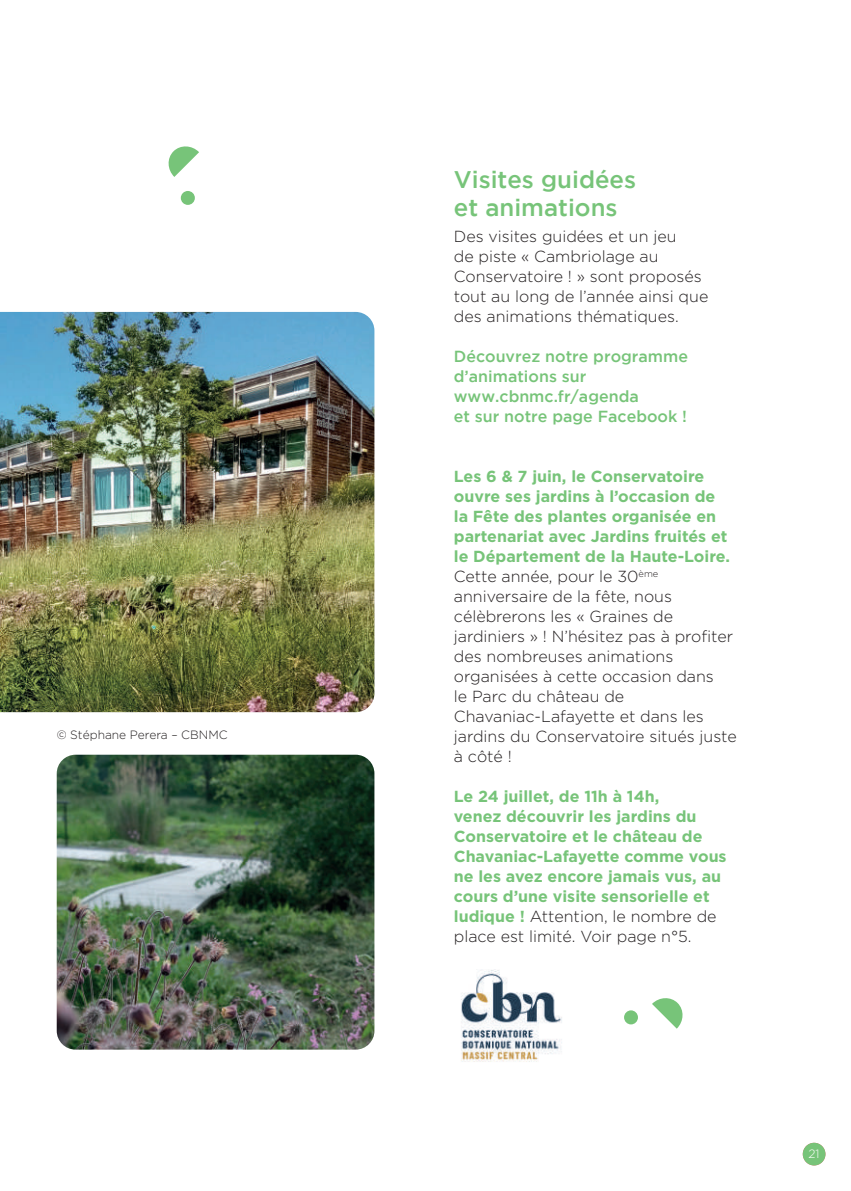
<style>
.page{position:relative;width:851px;height:1191px;background:#fff}
.page>*{position:absolute;margin:0;border:0;box-sizing:border-box;transform-origin:0 0}
.t1{font:500 24px/28.8px "Gotham";color:#77c479}
.t2{font:300 16px/20px "Gotham";color:#231f20}
.t3{font:700 16px/20px "Gotham";color:#77c479}
.t4{font:500 16px/20px "Gotham";color:#77c479}
.t5{font:300 12px "Gotham";color:#231f20}
.t6{font:300 12px "Gotham";color:#fff}
.s1{font-weight:700;color:#77c479}
.s2{font-weight:300;color:#231f20}
</style>
<div class="page">
<img style="left:0;top:312px;width:374px;height:400px">
<img style="left:57px;top:754px;width:317px;height:295px">
<div style="left:802px;top:1142px;width:23px;height:23px;background:#77c479;border-radius:50%"></div>
<svg style="left:652px;top:998px;width:31px;height:30px"></svg>
<svg style="left:168px;top:146px;width:31px;height:31px"></svg>
<div style="left:624px;top:1010px;width:14px;height:14px;background:#77c479;border-radius:50%"></div>
<div style="left:181px;top:191px;width:14px;height:14px;background:#77c479;border-radius:50%"></div>
<img style="left:461px;top:969px;width:101px;height:93px">
<p class="t5" style="left:57px;top:728px;width:172px">© Stéphane Perera – CBNMC</p>
<h1 class="t1" style="left:454px;top:164px;width:184px">Visites guidées et animations</h1>
<p class="t2" style="left:454px;top:226px;width:256px">Des visites guidées et un jeu<br>de piste « Cambriolage au<br>Conservatoire ! » sont proposés tout au long de l’année ainsi que des animations thématiques.</p>
<p class="t4" style="left:454px;top:346px;width:235px">Découvrez notre programme d’animations sur www.cbnmc.fr/agenda<br>et sur notre page Facebook !</p>
<p class="t2" style="left:454px;top:466px;width:284px"><span class="s1">Les 6 &amp; 7 juin, le Conservatoire ouvre ses jardins à l’occasion de<br>la Fête des plantes organisée en partenariat avec Jardins fruités et le Département de la Haute-Loire.<br></span>Cette année, pour le 30<sup>ème </sup>anniversaire de la fête, nous célèbrerons les « Graines de jardiniers » ! N’hésitez pas à profiter des nombreuses animations organisées à cette occasion dans<br>le Parc du château de<br>Chavaniac-Lafayette et dans les jardins du Conservatoire situés juste à côté !</p>
<p class="t3" style="left:454px;top:786px;width:274px">Le 24 juillet, de 11h à 14h,<br>venez découvrir les jardins du<br>Conservatoire et le château de<br>Chavaniac-Lafayette comme vous ne les avez encore jamais vus, au cours d’une visite sensorielle et ludique ! <span class="s2">Attention, le nombre de place est limité. Voir page n°5.</span></p>
<p class="t6" style="left:808px;top:1147px;width:13px">21</p>
</div>
